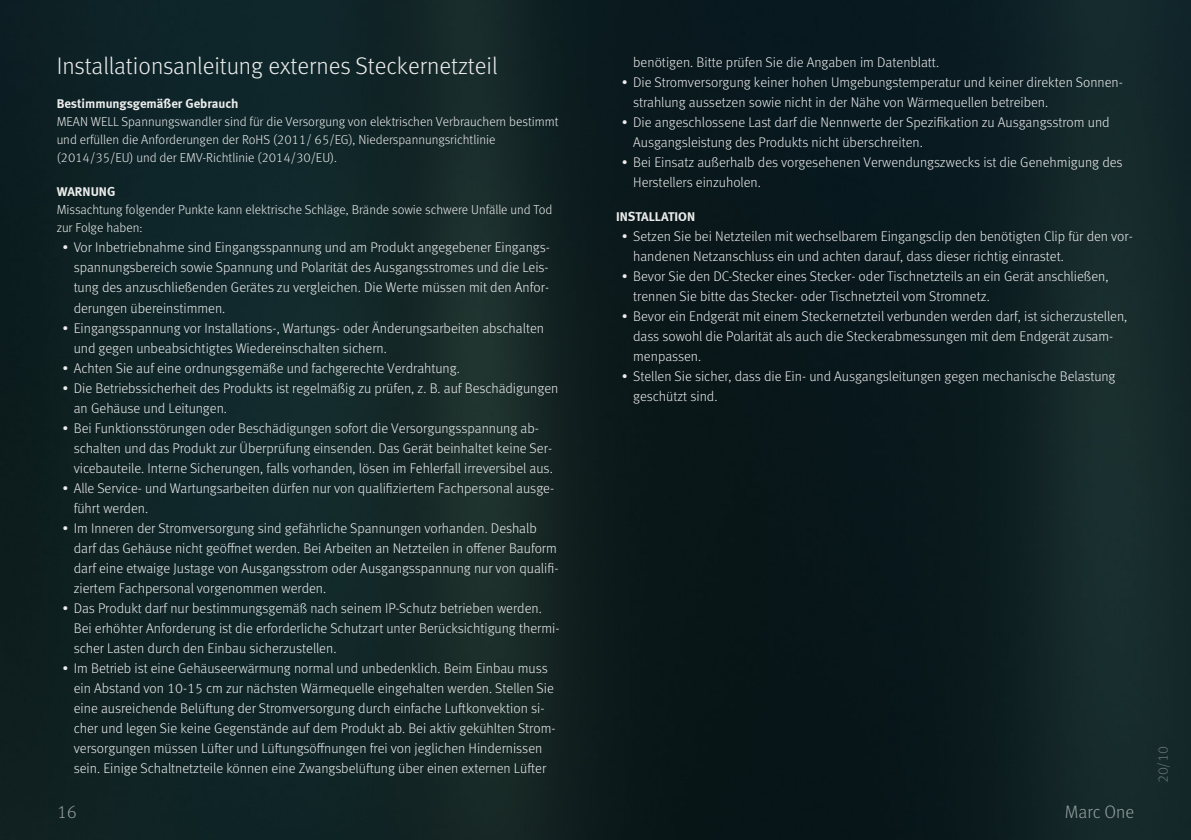
<style>
.page{position:relative;width:1191px;height:840px;background:#fff}
.page>*{position:absolute;margin:0;border:0;box-sizing:border-box;transform-origin:0 0}
.t1{font:300 24px "Meta OTSPL";color:#ececec}
.t2{font:300 18px "Meta OTSPL";color:rgb(255 255 255/.56)}
.t3{font:300 14px/20px "Meta OTSPL";color:#ececec}
.t4{font:300 14px "Meta OTSPL";color:rgb(236 236 236/.4)}
.t5{font:300 13px/18px "Meta OTSPL";color:#ececec}
.t6{font:13px "Meta Bold LF";color:#ececec}
</style>
<div class="page">
<img style="left:0;top:0;width:1191px;height:839px">
<h1 class="t1" style="left:57px;top:56px;width:442px">Installationsanleitung externes Steckernetzteil</h1>
<p class="t6" style="left:57px;top:96px;width:183px">Bestimmungsgemäßer Gebrauch</p>
<p class="t5" style="left:57px;top:114px;width:503px">MEAN WELL Spannungswandler sind für die Versorgung von elektrischen Verbrauchern bestimmt und erfüllen die Anforderungen der RoHS (2011/ 65/EG), Niederspannungsrichtlinie (2014/35/EU) und der EMV-Richtlinie (2014/30/EU).</p>
<p class="t6" style="left:57px;top:184px;width:60px">WARNUNG</p>
<p class="t5" style="left:57px;top:202px;width:497px">Missachtung folgender Punkte kann elektrische Schläge, Brände sowie schwere Unfälle und Tod zur Folge haben:</p>
<p class="t3" style="left:74px;top:239px;width:477px;text-align:justify;text-indent:-11px">• Vor Inbetriebnahme sind Eingangsspannung und am Produkt angegebener Eingangs&shy;spannungsbereich sowie Spannung und Polarität des Ausgangsstromes und die Leis&shy;tung des anzuschließenden Gerätes zu vergleichen. Die Werte müssen mit den Anfor&shy;derungen übereinstimmen.</p>
<p class="t3" style="left:74px;top:319px;width:472px;text-indent:-11px">• Eingangsspannung vor Installations-, Wartungs- oder Änderungsarbeiten abschalten und gegen unbeabsichtigtes Wiedereinschalten sichern.</p>
<p class="t3" style="left:62px;top:359px;width:399px">• Achten Sie auf eine ordnungsgemäße und fachgerechte Verdrahtung.</p>
<p class="t3" style="left:74px;top:379px;width:486px;text-indent:-11px">• Die Betriebssicherheit des Produkts ist regelmäßig zu prüfen, z. B. auf Beschädigungen an Gehäuse und Leitungen.</p>
<p class="t3" style="left:74px;top:419px;width:480px;text-indent:-11px">• Bei Funktionsstörungen oder Beschädigungen sofort die Versorgungsspannung ab&shy;schalten und das Produkt zur Überprüfung einsenden. Das Gerät beinhaltet keine Ser&shy;vicebauteile. Interne Sicherungen, falls vorhanden, lösen im Fehlerfall irreversibel aus.</p>
<p class="t3" style="left:74px;top:479px;width:482px;text-indent:-11px">• Alle Service- und Wartungsarbeiten dürfen nur von qualifiziertem Fachpersonal ausge&shy;führt werden.</p>
<p class="t3" style="left:74px;top:519px;width:486px;text-indent:-11px">• Im Inneren der Stromversorgung sind gefährliche Spannungen vorhanden. Deshalb darf das Gehäuse nicht geöffnet werden. Bei Arbeiten an Netzteilen in offener Bauform darf eine etwaige Justage von Ausgangsstrom oder Ausgangsspannung nur von qualifi&shy;ziertem Fachpersonal vorgenommen werden.</p>
<p class="t3" style="left:74px;top:599px;width:487px;text-indent:-11px">• Das Produkt darf nur bestimmungsgemäß nach seinem IP-Schutz betrieben werden.<br>Bei erhöhter Anforderung ist die erforderliche Schutzart unter Berücksichtigung thermi&shy;scher Lasten durch den Einbau sicherzustellen.</p>
<p class="t3" style="left:74px;top:659px;width:483px;text-indent:-11px">• Im Betrieb ist eine Gehäuseerwärmung normal und unbedenklich. Beim Einbau muss ein Abstand von 10-15 cm zur nächsten Wärmequelle eingehalten werden. Stellen Sie eine ausreichende Belüftung der Stromversorgung durch einfache Luftkonvektion si&shy;cher und legen Sie keine Gegenstände auf dem Produkt ab. Bei aktiv gekühlten Strom&shy;versorgungen müssen Lüfter und Lüftungsöffnungen frei von jeglichen Hindernissen sein. Einige Schaltnetzteile können eine Zwangsbelüftung über einen externen Lüfter</p>
<p class="t3" style="left:633px;top:53px;width:307px">benötigen. Bitte prüfen Sie die Angaben im Datenblatt.</p>
<p class="t3" style="left:633px;top:73px;width:491px;text-indent:-11px">• Die Stromversorgung keiner hohen Umgebungstemperatur und keiner direkten Sonnen&shy;strahlung aussetzen sowie nicht in der Nähe von Wärmequellen betreiben.</p>
<p class="t3" style="left:633px;top:113px;width:478px;text-indent:-11px">• Die angeschlossene Last darf die Nennwerte der Spezifikation zu Ausgangsstrom und<br>Ausgangsleistung des Produkts nicht überschreiten.</p>
<p class="t3" style="left:633px;top:153px;width:491px;text-indent:-11px">• Bei Einsatz außerhalb des vorgesehenen Verwendungszwecks ist die Genehmigung des<br>Herstellers einzuholen.</p>
<p class="t6" style="left:616px;top:209px;width:80px">INSTALLATION</p>
<p class="t3" style="left:633px;top:227px;width:501px;text-indent:-11px">• Setzen Sie bei Netzteilen mit wechselbarem Eingangsclip den benötigten Clip für den vor&shy;handenen Netzanschluss ein und achten darauf, dass dieser richtig einrastet.</p>
<p class="t3" style="left:633px;top:267px;width:477px;text-indent:-11px">• Bevor Sie den DC-Stecker eines Stecker- oder Tischnetzteils an ein Gerät anschließen, trennen Sie bitte das Stecker- oder Tischnetzteil vom Stromnetz.</p>
<p class="t3" style="left:633px;top:307px;width:496px;text-indent:-11px">• Bevor ein Endgerät mit einem Steckernetzteil verbunden werden darf, ist sicherzustellen, dass sowohl die Polarität als auch die Steckerabmessungen mit dem Endgerät zusam&shy;menpassen.</p>
<p class="t3" style="left:633px;top:367px;width:484px;text-indent:-11px">• Stellen Sie sicher, dass die Ein- und Ausgangsleitungen gegen mechanische Belastung geschützt sind.</p>
<p class="t2" style="left:57px;top:804px;width:22px">16</p>
<p class="t2" style="left:1065px;top:804px;width:71px">Marc One</p>
<p class="t4" style="left:1157px;top:782px;width:39px;rotate:-90deg">20/10</p>
</div>
